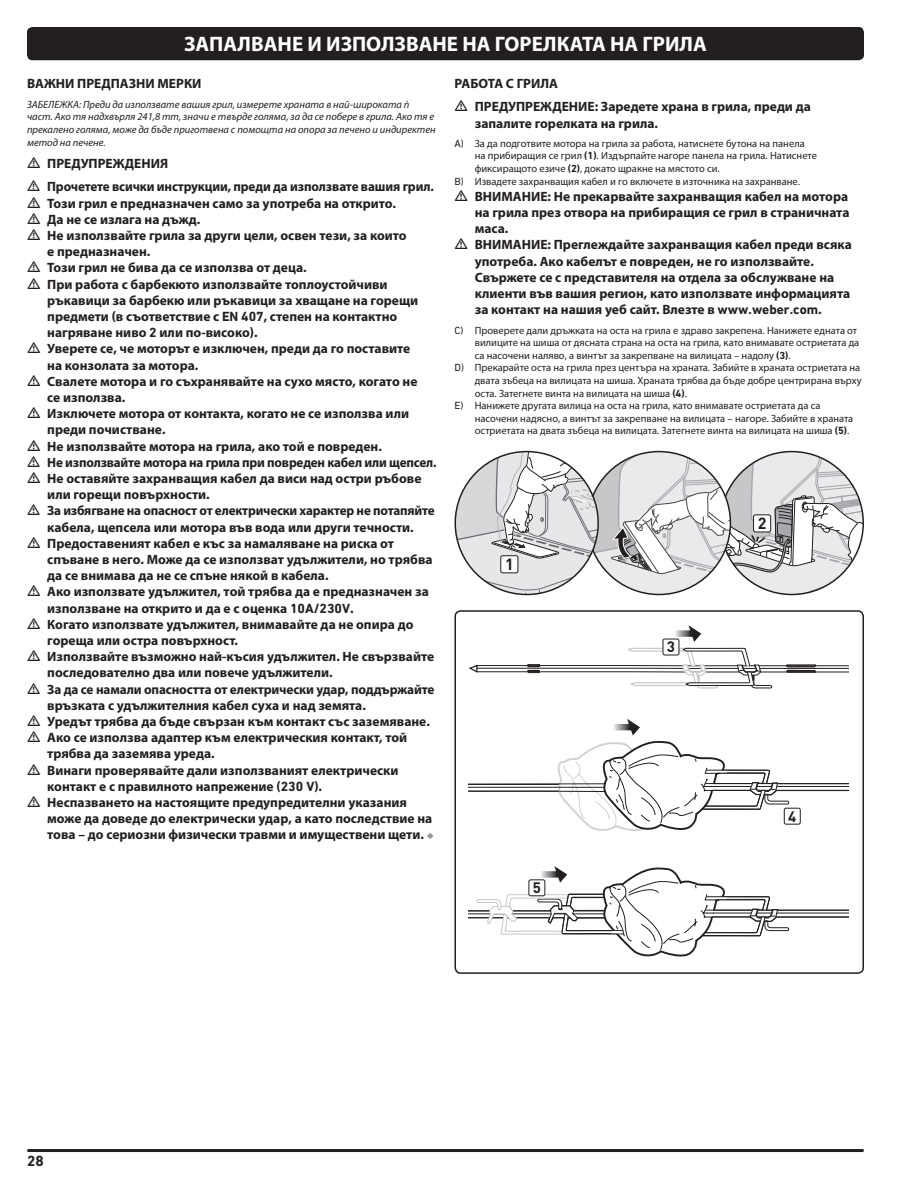
<style>
.page{position:relative;width:918px;height:1188px;background:#fff}
.page>*{position:absolute;margin:0;border:0;box-sizing:border-box;transform-origin:0 0}
.t1{font:700 21px "Myriad Pro";color:#fff}
.t2{font:700 16.05px "DIN Pro";color:#231f20}
.t3{font:700 15px "DIN Pro";color:#231f20}
.t4{font:700 15px "DIN Next LT Pro";color:#231f20}
.t5{font:700 13.5px/16.2px "Myriad Pro";color:#231f20}
.t6{font:10.5px "Myriad Pro";color:#231f20}
.t7{font:italic 10.5px/12.6px "Myriad Pro";color:#231f20}
.s1{font-family:"DIN Next LT Pro"}
.s2{color:#939598}
.s3{font-family:"DIN Next LT Pro";font-weight:700}
</style>
<div class="page">
<div style="left:27px;top:27px;width:837px;height:33px;background:#231f20;border-radius:5px"></div>
<hr style="left:28px;top:1149px;width:834px;height:3px;background:#231f20">
<svg style="left:457px;top:452px;width:406px;height:143px"></svg>
<div style="left:501px;top:556px;width:17px;height:17px;background:#fff;border-radius:2px"></div>
<div style="left:500px;top:555px;width:18px;height:18px;border:1px solid #231f20;border-radius:2px"></div>
<svg style="left:468px;top:719px;width:381px;height:112px"></svg>
<hr style="left:561px;top:787px;width:43px;height:1px;background:#231f20">
<hr style="left:468px;top:787px;width:93px;height:1px;background:#231f20">
<hr style="left:560px;top:783px;width:45px;height:1px;background:#231f20">
<hr style="left:560px;top:791px;width:46px;height:1px;background:#231f20">
<div style="left:784px;top:808px;width:16px;height:16px;background:#fff;border-radius:2px"></div>
<div style="left:784px;top:808px;width:17px;height:17px;border:1px solid #231f20;border-radius:2px"></div>
<svg style="left:468px;top:866px;width:381px;height:91px"></svg>
<div style="left:529px;top:880px;width:16px;height:16px;background:#fff;border-radius:2px"></div>
<div style="left:529px;top:879px;width:16px;height:17px;border:1px solid #231f20;border-radius:2px"></div>
<svg style="left:468px;top:625px;width:381px;height:64px"></svg>
<div style="left:663px;top:639px;width:16px;height:16px;background:#fff;border-radius:2px"></div>
<div style="left:663px;top:639px;width:16px;height:16px;border:1px solid #231f20;border-radius:2px"></div>
<div style="left:455px;top:610px;width:409px;height:364px;border:2px solid #231f20;border-radius:5px"></div>
<h1 class="t1" style="left:184px;top:31px;width:524px">ЗАПАЛВАНЕ И ИЗПОЛЗВАНЕ НА ГОРЕЛКАТА НА ГРИЛА</h1>
<p class="t5" style="left:27px;top:75px;width:176px">ВАЖНИ ПРЕДПАЗНИ МЕРКИ</p>
<p class="t7" style="left:27px;top:98px;width:410px">ЗАБЕЛЕЖКА: Преди да използвате вашия грил, измерете храната в най-широката n` част. Ако тя надхвърля 241,8 mm, значи е твърде голяма, за да се побере в грила. Ако тя е прекалено голяма, може да бъде приготвена с помощта на опора за печено и индиректен метод на печене.</p>
<p class="t5" style="left:47px;top:152px;width:388px;line-height:23px">ПРЕДУПРЕЖДЕНИЯ<br>Прочетете всички инструкции, преди да използвате вашия грил.</p>
<p class="t5" style="left:47px;top:195px;width:391px">Този грил е предназначен само за употреба на открито.<br>Да не се излага на дъжд.<br>Не използвайте грила за други цели, освен тези, за които<br>е предназначен.<br>Този грил не бива да се използва от деца.<br>При работа с барбекюто използвайте топлоустойчиви ръкавици за барбекю или ръкавици за хващане на горещи предмети <span class="s1">(</span>в съответствие с <span class="s1">EN 407</span>, степен на контактно нагряване ниво <span class="s1">2</span> или по-високо<span class="s1">)</span>.<br>Уверете се, че моторът е изключен, преди да го поставите<br>на конзолата за мотора.<br>Свалете мотора и го съхранявайте на сухо място, когато не<br>се използва.<br>Изключете мотора от контакта, когато не се използва или преди почистване.<br>Не използвайте мотора на грила, ако той е повреден.<br>Не използвайте мотора на грила при повреден кабел или щепсел.<br>Не оставяйте захранващия кабел да виси над остри ръбове или горещи повърхности.<br>За избягване на опасност от електрически характер не потапяйте кабела, щепсела или мотора във вода или други течности.<br>Предоставеният кабел е къс за намаляване на риска от спъване в него. Може да се използват удължители, но трябва да се внимава да не се спъне някой в кабела.<br>Ако използвате удължител, той трябва да е предназначен за използване на открито и да е с оценка <span class="s1">10A/230V</span>.<br>Когато използвате удължител, внимавайте да не опира до гореща или остра повърхност.<br>Използвайте възможно най-късия удължител. Не свързвайте последователно два или повече удължители.<br>За да се намали опасността от електрически удар, поддържайте връзката с удължителния кабел суха и над земята.<br>Уредът трябва да бъде свързан към контакт със заземяване.<br>Ако се използва адаптер към електрическия контакт, той трябва да заземява уреда.<br>Винаги проверявайте дали използваният електрически контакт е с правилното напрежение <span class="s1">(230 V)</span>.<br>Неспазването на настоящите предупредителни указания може да доведе до електрически удар, а като последствие на това – до сериозни физически травми и имуществени щети. <span class="s2">◆</span></p>
<p class="t5" style="left:475px;top:72px;width:338px;line-height:23px;text-indent:-20px">РАБОТА С ГРИЛА<br>ПРЕДУПРЕЖДЕНИЕ: Заредете храна в грила, преди да</p>
<p class="t5" style="left:475px;top:114px;width:185px">запалите горелката на грила.</p>
<p class="t6" style="left:454px;top:137px;width:352px"><span class="s1">A)</span> За да подготвите мотора на грила за работа, натиснете бутона на панела</p>
<p class="t6" style="left:475px;top:149px;width:344px">на прибиращия се грил <span class="s3">(1)</span>. Издърпайте нагоре панела на грила. Натиснете</p>
<p class="t6" style="left:475px;top:162px;width:246px">фиксиращото езиче <span class="s3">(2)</span>, докато щракне на мястото си.</p>
<p class="t6" style="left:454px;top:175px;width:347px"><span class="s1">B)</span> Извадете захранващия кабел и го включете в източника на захранване.</p>
<p class="t5" style="left:475px;top:188px;width:379px">ВНИМАНИЕ: Не прекарвайте захранващия кабел на мотора на грила през отвора на прибиращия се грил в страничната маса.<br>ВНИМАНИЕ: Преглеждайте захранващия кабел преди всяка употреба. Ако кабелът е повреден, не го използвайте.<br>Свържете се с представителя на отдела за обслужване на клиенти във вашия регион, като използвате информацията за контакт на нашия уеб сайт. Влезте в <span class="s1">www.weber.com</span>.</p>
<p class="t6" style="left:454px;top:324px;width:404px"><span class="s1">C)</span> Проверете дали дръжката на оста на грила е здраво закрепена. Нанижете едната от</p>
<p class="t6" style="left:475px;top:336px;width:386px">вилиците на шиша от дясната страна на оста на грила, като внимавате остриетата да</p>
<p class="t6" style="left:475px;top:349px;width:318px">са насочени наляво, а винтът за закрепване на вилицата – надолу <span class="s3">(3)</span>.</p>
<p class="t6" style="left:454px;top:361px;width:407px"><span class="s1">D)</span> Прекарайте оста на грила през центъра на храната. Забийте в храната остриетата на</p>
<p class="t6" style="left:475px;top:374px;width:388px">двата зъбеца на вилицата на шиша. Храната трябва да бъде добре центрирана върху</p>
<p class="t6" style="left:475px;top:387px;width:214px">оста. Затегнете винта на вилицата на шиша <span class="s3">(4)</span>.</p>
<p class="t6" style="left:454px;top:399px;width:367px"><span class="s1">E)</span> Нанижете другата вилица на оста на грила, като внимавате остриетата да са</p>
<p class="t6" style="left:475px;top:412px;width:380px">насочени надясно, а винтът за закрепване на вилицата – нагоре. Забийте в храната</p>
<p class="t6" style="left:475px;top:424px;width:376px">остриетата на двата зъбеца на вилицата. Затегнете винта на вилицата на шиша <span class="s3">(5)</span>.</p>
<p class="t2" style="left:758px;top:510px;width:10px">2</p>
<p class="t2" style="left:505px;top:551px;width:10px">1</p>
<p class="t3" style="left:667px;top:634px;width:10px">3</p>
<p class="t3" style="left:788px;top:804px;width:10px">4</p>
<p class="t4" style="left:27px;top:1153px;width:18px">28</p>
<p class="t3" style="left:533px;top:875px;width:10px">5</p>
</div>
